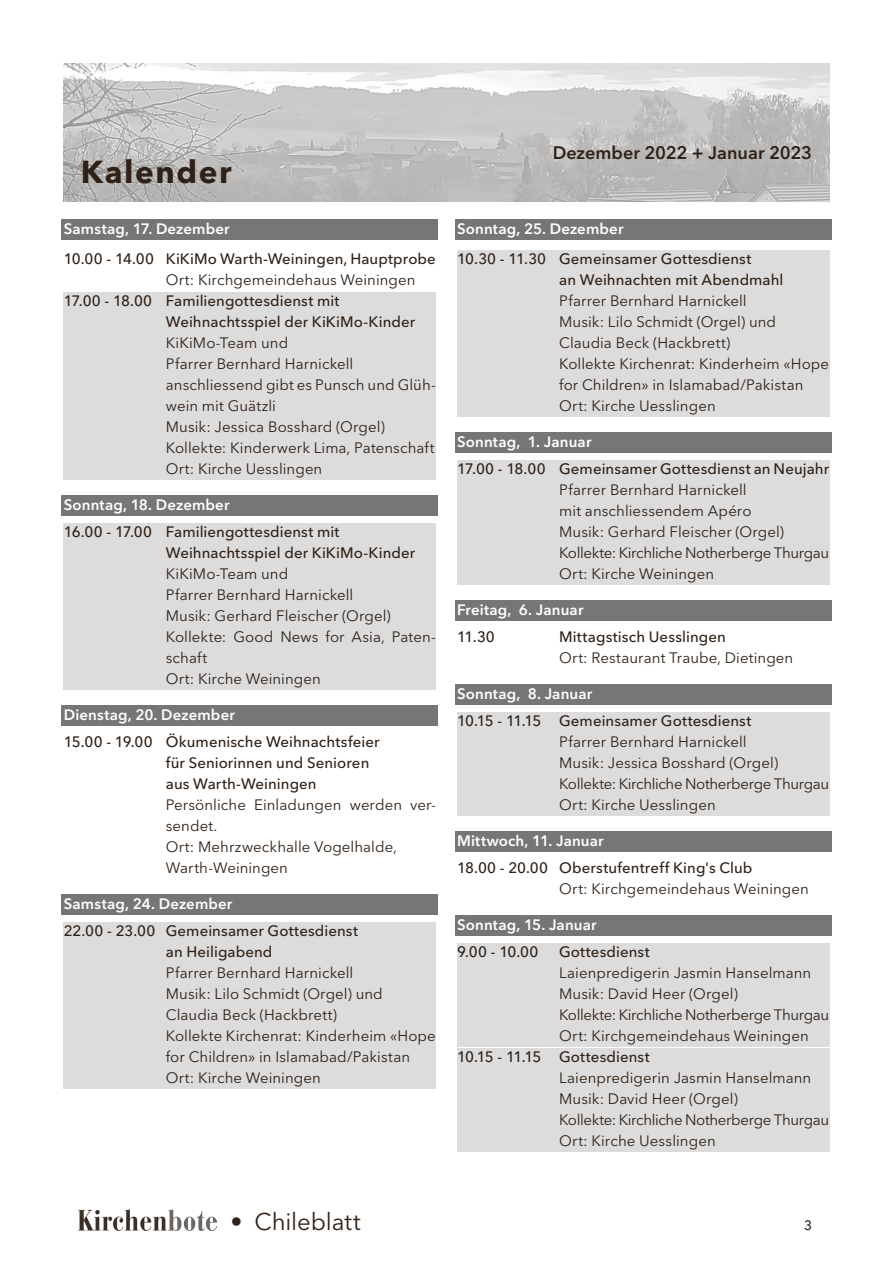
<style>
.page{position:relative;width:893px;height:1263px;background:#fff}
.page>*{position:absolute;margin:0;border:0;box-sizing:border-box;transform-origin:0 0}
.t1{font:700 31.5px "Avenir Next LT Pro";letter-spacing:.05em;color:#2f2116}
.t2{font:24px "Avenir Next LT Pro";letter-spacing:-.005em;color:#2f2116}
.t3{font:600 18px "Avenir Next LT Pro";color:#2f2116}
.t4{font:15px/21px "Avenir Next LT Pro";letter-spacing:.005em;color:#2f2116}
.t5{font:500 15px/21px "Avenir Next LT Pro";letter-spacing:.005em;color:#2f2116}
.t6{font:600 15px "Avenir Next LT Pro";letter-spacing:.01em;color:#fff}
.t7{font:500 13.5px "Avenir Next LT Pro";color:#2f2116}
</style>
<div class="page">
<img style="left:79px;top:1209px;width:137px;height:21px">
<img style="left:64px;top:64px;width:765px;height:137px">
<div style="left:455px;top:219px;width:376px;height:20px;background:#757775"></div>
<div style="left:457px;top:250px;width:372px;height:21px;background:#dddcdc"></div>
<div style="left:457px;top:271px;width:372px;height:21px;background:#dddcdc"></div>
<div style="left:457px;top:291px;width:372px;height:21px;background:#dddcdc"></div>
<div style="left:457px;top:312px;width:372px;height:21px;background:#dddcdc"></div>
<div style="left:457px;top:333px;width:372px;height:21px;background:#dddcdc"></div>
<div style="left:457px;top:354px;width:372px;height:42px;background:#dddcdc"></div>
<div style="left:457px;top:396px;width:372px;height:21px;background:#dddcdc"></div>
<div style="left:455px;top:433px;width:376px;height:20px;background:#757775"></div>
<div style="left:457px;top:460px;width:372px;height:21px;background:#dddcdc"></div>
<div style="left:457px;top:480px;width:372px;height:21px;background:#dddcdc"></div>
<div style="left:457px;top:501px;width:372px;height:21px;background:#dddcdc"></div>
<div style="left:457px;top:522px;width:372px;height:21px;background:#dddcdc"></div>
<div style="left:457px;top:543px;width:372px;height:21px;background:#dddcdc"></div>
<div style="left:457px;top:564px;width:372px;height:21px;background:#dddcdc"></div>
<div style="left:455px;top:601px;width:376px;height:20px;background:#757775"></div>
<div style="left:455px;top:685px;width:376px;height:20px;background:#757775"></div>
<div style="left:457px;top:712px;width:372px;height:21px;background:#dddcdc"></div>
<div style="left:457px;top:732px;width:372px;height:21px;background:#dddcdc"></div>
<div style="left:457px;top:753px;width:372px;height:21px;background:#dddcdc"></div>
<div style="left:457px;top:774px;width:372px;height:21px;background:#dddcdc"></div>
<div style="left:457px;top:795px;width:372px;height:21px;background:#dddcdc"></div>
<div style="left:455px;top:832px;width:376px;height:20px;background:#757775"></div>
<div style="left:455px;top:916px;width:376px;height:20px;background:#757775"></div>
<div style="left:457px;top:943px;width:372px;height:21px;background:#dddcdc"></div>
<div style="left:457px;top:963px;width:372px;height:21px;background:#dddcdc"></div>
<div style="left:457px;top:984px;width:372px;height:21px;background:#dddcdc"></div>
<div style="left:457px;top:1005px;width:372px;height:21px;background:#dddcdc"></div>
<div style="left:457px;top:1026px;width:372px;height:21px;background:#dddcdc"></div>
<div style="left:457px;top:1048px;width:372px;height:21px;background:#dddcdc"></div>
<div style="left:457px;top:1068px;width:372px;height:21px;background:#dddcdc"></div>
<div style="left:457px;top:1089px;width:372px;height:21px;background:#dddcdc"></div>
<div style="left:457px;top:1110px;width:372px;height:21px;background:#dddcdc"></div>
<div style="left:457px;top:1131px;width:372px;height:21px;background:#dddcdc"></div>
<div style="left:62px;top:219px;width:376px;height:20px;background:#757775"></div>
<div style="left:64px;top:292px;width:372px;height:21px;background:#dddcdc"></div>
<div style="left:64px;top:313px;width:372px;height:21px;background:#dddcdc"></div>
<div style="left:64px;top:333px;width:372px;height:21px;background:#dddcdc"></div>
<div style="left:64px;top:354px;width:372px;height:21px;background:#dddcdc"></div>
<div style="left:64px;top:375px;width:372px;height:42px;background:#dddcdc"></div>
<div style="left:64px;top:417px;width:372px;height:21px;background:#dddcdc"></div>
<div style="left:64px;top:438px;width:372px;height:21px;background:#dddcdc"></div>
<div style="left:64px;top:459px;width:372px;height:21px;background:#dddcdc"></div>
<div style="left:62px;top:496px;width:376px;height:20px;background:#757775"></div>
<div style="left:64px;top:523px;width:372px;height:21px;background:#dddcdc"></div>
<div style="left:64px;top:544px;width:372px;height:21px;background:#dddcdc"></div>
<div style="left:64px;top:564px;width:372px;height:21px;background:#dddcdc"></div>
<div style="left:64px;top:585px;width:372px;height:21px;background:#dddcdc"></div>
<div style="left:64px;top:606px;width:372px;height:21px;background:#dddcdc"></div>
<div style="left:64px;top:627px;width:372px;height:42px;background:#dddcdc"></div>
<div style="left:64px;top:669px;width:372px;height:21px;background:#dddcdc"></div>
<div style="left:62px;top:706px;width:376px;height:20px;background:#757775"></div>
<div style="left:62px;top:895px;width:376px;height:20px;background:#757775"></div>
<div style="left:64px;top:922px;width:372px;height:21px;background:#dddcdc"></div>
<div style="left:64px;top:943px;width:372px;height:21px;background:#dddcdc"></div>
<div style="left:64px;top:963px;width:372px;height:21px;background:#dddcdc"></div>
<div style="left:64px;top:984px;width:372px;height:21px;background:#dddcdc"></div>
<div style="left:64px;top:1005px;width:372px;height:21px;background:#dddcdc"></div>
<div style="left:64px;top:1026px;width:372px;height:42px;background:#dddcdc"></div>
<div style="left:64px;top:1068px;width:372px;height:21px;background:#dddcdc"></div>
<h1 class="t1" style="left:81px;top:153px;width:152px">Kalender</h1>
<p class="t6" style="left:64px;top:219px;width:167px">Samstag, 17. Dezember</p>
<p class="t5" style="left:64px;top:248px;width:374px">10.00 - 14.00 KiKiMo Warth-Weiningen, Hauptprobe</p>
<p class="t4" style="left:166px;top:269px;width:251px">Ort: Kirchgemeindehaus Weiningen</p>
<p class="t5" style="left:166px;top:290px;width:251px;text-indent:-102px">17.00 - 18.00 Familiengottesdienst mit<br>Weihnachtsspiel der KiKiMo-Kinder</p>
<p class="t4" style="left:166px;top:332px;width:271px">KiKiMo-Team und<br>Pfarrer Bernhard Harnickell anschliessend gibt es Punsch und Glüh&shy;wein mit Guätzli<br>Musik: Jessica Bosshard (Orgel)<br>Kollekte: Kinderwerk Lima, Patenschaft<br>Ort: Kirche Uesslingen</p>
<p class="t6" style="left:64px;top:496px;width:167px">Sonntag, 18. Dezember</p>
<p class="t5" style="left:166px;top:521px;width:251px;text-indent:-102px">16.00 - 17.00 Familiengottesdienst mit<br>Weihnachtsspiel der KiKiMo-Kinder</p>
<p class="t4" style="left:166px;top:563px;width:271px">KiKiMo-Team und<br>Pfarrer Bernhard Harnickell<br>Musik: Gerhard Fleischer (Orgel)<br>Kollekte: Good News for Asia, Paten&shy;schaft<br>Ort: Kirche Weiningen</p>
<p class="t6" style="left:64px;top:706px;width:173px">Dienstag, 20. Dezember</p>
<p class="t5" style="left:166px;top:731px;width:215px;text-indent:-102px">15.00 - 19.00 Ökumenische Weihnachtsfeier für Seniorinnen und Senioren aus Warth-Weiningen</p>
<p class="t4" style="left:166px;top:794px;width:272px">Persönliche Einladungen werden ver&shy;sendet.<br>Ort: Mehrzweckhalle Vogelhalde,<br>Warth-Weiningen</p>
<p class="t6" style="left:64px;top:895px;width:170px">Samstag, 24. Dezember</p>
<p class="t5" style="left:166px;top:920px;width:194px;text-indent:-102px">22.00 - 23.00 Gemeinsamer Gottesdienst an Heiligabend</p>
<p class="t4" style="left:166px;top:962px;width:271px">Pfarrer Bernhard Harnickell<br>Musik: Lilo Schmidt (Orgel) und<br>Claudia Beck (Hackbrett)<br>Kollekte Kirchenrat: Kinderheim «Hope for Children» in Islamabad/Pakistan<br>Ort: Kirche Weiningen</p>
<p class="t3" style="left:553px;top:142px;width:261px">Dezember 2022 + Januar 2023</p>
<p class="t6" style="left:457px;top:219px;width:168px">Sonntag, 25. Dezember</p>
<p class="t5" style="left:559px;top:248px;width:226px;text-indent:-102px">10.30 - 11.30 Gemeinsamer Gottesdienst<br>an Weihnachten mit Abendmahl</p>
<p class="t4" style="left:559px;top:290px;width:271px">Pfarrer Bernhard Harnickell<br>Musik: Lilo Schmidt (Orgel) und<br>Claudia Beck (Hackbrett)<br>Kollekte Kirchenrat: Kinderheim «Hope for Children» in Islamabad/Pakistan<br>Ort: Kirche Uesslingen</p>
<p class="t6" style="left:457px;top:433px;width:136px">Sonntag, 1. Januar</p>
<p class="t5" style="left:457px;top:458px;width:374px">17.00 - 18.00 Gemeinsamer Gottesdienst an Neujahr</p>
<p class="t4" style="left:559px;top:479px;width:271px">Pfarrer Bernhard Harnickell<br>mit anschliessendem Apéro<br>Musik: Gerhard Fleischer (Orgel)<br>Kollekte: Kirchliche Notherberge Thurgau<br>Ort: Kirche Weiningen</p>
<p class="t6" style="left:457px;top:601px;width:128px">Freitag, 6. Januar</p>
<p class="t5" style="left:457px;top:626px;width:39px">11.30</p>
<p class="t5" style="left:559px;top:626px;width:168px">Mittagstisch Uesslingen</p>
<p class="t4" style="left:559px;top:647px;width:236px">Ort: Restaurant Traube, Dietingen</p>
<p class="t6" style="left:457px;top:685px;width:137px">Sonntag, 8. Januar</p>
<p class="t5" style="left:457px;top:710px;width:296px">10.15 - 11.15 Gemeinsamer Gottesdienst</p>
<p class="t4" style="left:559px;top:731px;width:271px">Pfarrer Bernhard Harnickell<br>Musik: Jessica Bosshard (Orgel)<br>Kollekte: Kirchliche Notherberge Thurgau<br>Ort: Kirche Uesslingen</p>
<p class="t6" style="left:457px;top:832px;width:148px">Mittwoch, 11. Januar</p>
<p class="t5" style="left:457px;top:857px;width:297px">18.00 - 20.00 Oberstufentreff King's Club</p>
<p class="t4" style="left:559px;top:878px;width:251px">Ort: Kirchgemeindehaus Weiningen</p>
<p class="t6" style="left:457px;top:916px;width:141px">Sonntag, 15. Januar</p>
<p class="t5" style="left:457px;top:941px;width:83px">9.00 - 10.00</p>
<p class="t5" style="left:559px;top:941px;width:92px">Gottesdienst</p>
<p class="t4" style="left:559px;top:962px;width:271px">Laienpredigerin Jasmin Hanselmann Musik: David Heer (Orgel)<br>Kollekte: Kirchliche Notherberge Thurgau Ort: Kirchgemeindehaus Weiningen</p>
<p class="t5" style="left:457px;top:1046px;width:194px">10.15 - 11.15 Gottesdienst</p>
<p class="t4" style="left:559px;top:1067px;width:271px">Laienpredigerin Jasmin Hanselmann<br>Musik: David Heer (Orgel)<br>Kollekte: Kirchliche Notherberge Thurgau<br>Ort: Kirche Uesslingen</p>
<h2 class="t2" style="left:231px;top:1207px;width:132px">• Chileblatt</h2>
<p class="t7" style="left:804px;top:1217px;width:10px">3</p>
</div>
